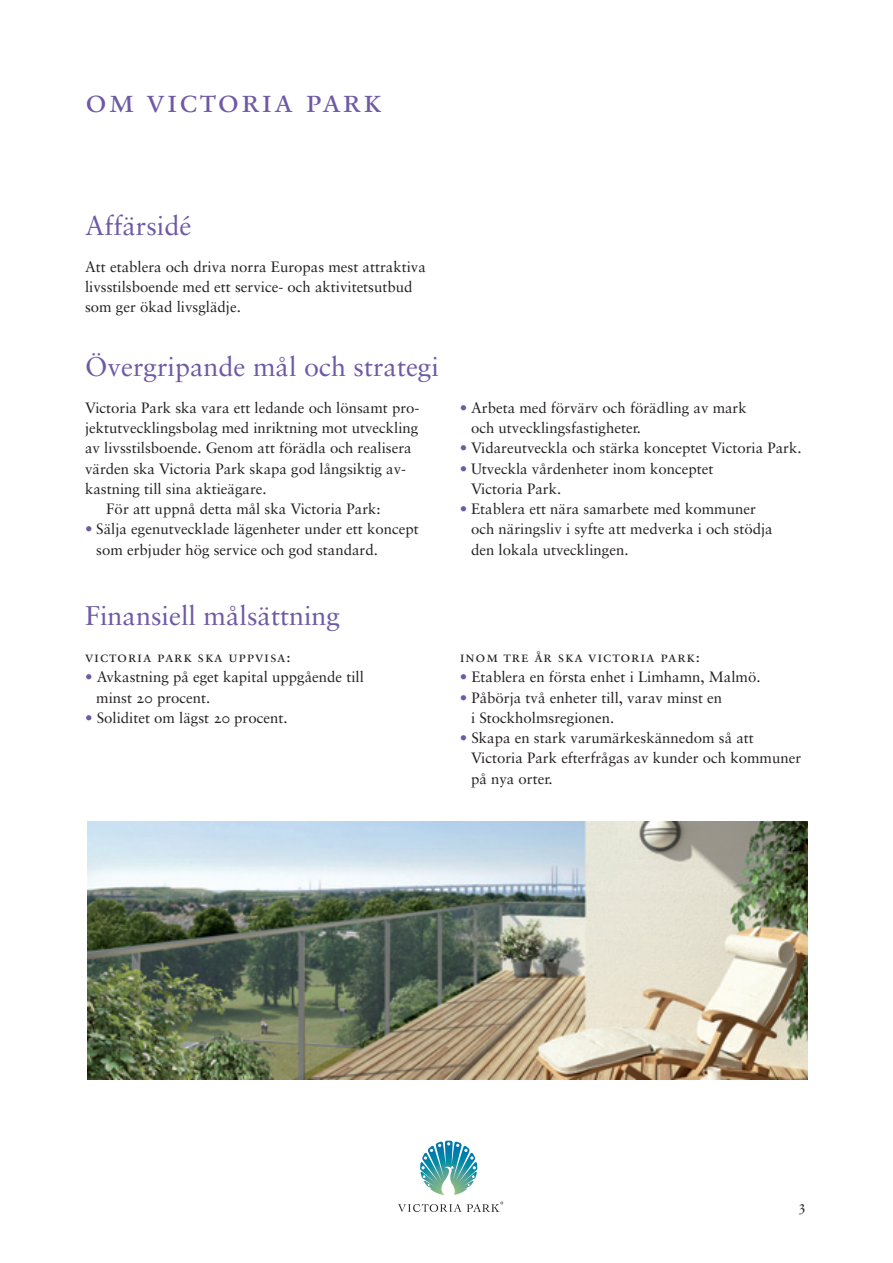
<style>
.page{position:relative;width:893px;height:1263px;background:#fff}
.page>*{position:absolute;margin:0;border:0;box-sizing:border-box;transform-origin:0 0}
.t1{font:33px "Sabon Roman SC";letter-spacing:.055em;color:#6e59a5}
.t2{font:27px "Sabon";color:#6e59a5}
.t3{font:15px/20.2px "Sabon";color:#231f20}
.t4{font:15px "Sabon Roman SC";letter-spacing:.055em;color:#231f20}
.s1{color:#6e59a5}
.s2{font-family:"Sabon Roman SC"}
</style>
<div class="page">
<svg style="left:398px;top:1201px;width:105px;height:11px"></svg>
<svg style="left:420px;top:1140px;width:57px;height:55px"></svg>
<img style="left:88px;top:821px;width:720px;height:258px">
<h1 class="t1" style="left:85px;top:86px;width:298px">om victoria park</h1>
<h2 class="t2" style="left:85px;top:214px;width:108px">Affärsidé</h2>
<p class="t3" style="left:85px;top:257px;width:342px">Att etablera och driva norra Europas mest attraktiva livsstilsboende med ett service- och aktivitetsutbud som ger ökad livsglädje.</p>
<h2 class="t2" style="left:85px;top:355px;width:355px">Övergripande mål och strategi</h2>
<p class="t3" style="left:85px;top:399px;width:336px">Victoria Park ska vara ett ledande och lönsamt pro-</p>
<p class="t3" style="left:85px;top:419px;width:335px">jektutvecklingsbolag med inriktning mot utveckling</p>
<p class="t3" style="left:85px;top:439px;width:328px">av livsstilsboende. Genom att förädla och realisera</p>
<p class="t3" style="left:85px;top:459px;width:323px">värden ska Victoria Park skapa god långsiktig av-</p>
<p class="t3" style="left:85px;top:480px;width:183px">kastning till sina aktieägare.</p>
<p class="t3" style="left:106px;top:500px;width:276px">För att uppnå detta mål ska Victoria Park:</p>
<p class="t3" style="left:96px;top:520px;width:324px;text-indent:-11px"><span class="s1">•</span> Sälja egenutvecklade lägenheter under ett koncept som erbjuder hög service och god standard.</p>
<h2 class="t2" style="left:85px;top:604px;width:257px">Finansiell målsättning</h2>
<p class="t4" style="left:85px;top:651px;width:207px">victoria park ska uppvisa:</p>
<p class="t3" style="left:96px;top:668px;width:269px;text-indent:-11px"><span class="s1">•</span> Avkastning på eget kapital uppgående till minst <span class="s2">20</span> procent.</p>
<p class="t3" style="left:85px;top:709px;width:204px"><span class="s1">•</span> Soliditet om lägst <span class="s2">20</span> procent.</p>
<p class="t3" style="left:471px;top:399px;width:277px;text-indent:-11px"><span class="s1">•</span> Arbeta med förvärv och förädling av mark och utvecklingsfastigheter.</p>
<p class="t3" style="left:460px;top:439px;width:343px"><span class="s1">•</span> Vidareutveckla och stärka konceptet Victoria Park.</p>
<p class="t3" style="left:471px;top:459px;width:244px;text-indent:-11px"><span class="s1">•</span> Utveckla vårdenheter inom konceptet<br>Victoria Park.</p>
<p class="t3" style="left:471px;top:500px;width:303px;text-indent:-11px"><span class="s1">•</span> Etablera ett nära samarbete med kommuner och näringsliv i syfte att medverka i och stödja den lokala utvecklingen.</p>
<p class="t4" style="left:460px;top:651px;width:242px">inom tre år ska victoria park:</p>
<p class="t3" style="left:460px;top:668px;width:302px"><span class="s1">•</span> Etablera en första enhet i Limhamn, Malmö.</p>
<p class="t3" style="left:471px;top:689px;width:253px;text-indent:-11px"><span class="s1">•</span> Påbörja två enheter till, varav minst en i Stockholmsregionen.</p>
<p class="t3" style="left:471px;top:729px;width:332px;text-indent:-11px"><span class="s1">•</span> Skapa en stark varumärkeskännedom så att<br>Victoria Park efterfrågas av kunder och kommuner på nya orter.</p>
<p class="t4" style="left:798px;top:1200px;width:10px">3</p>
</div>
